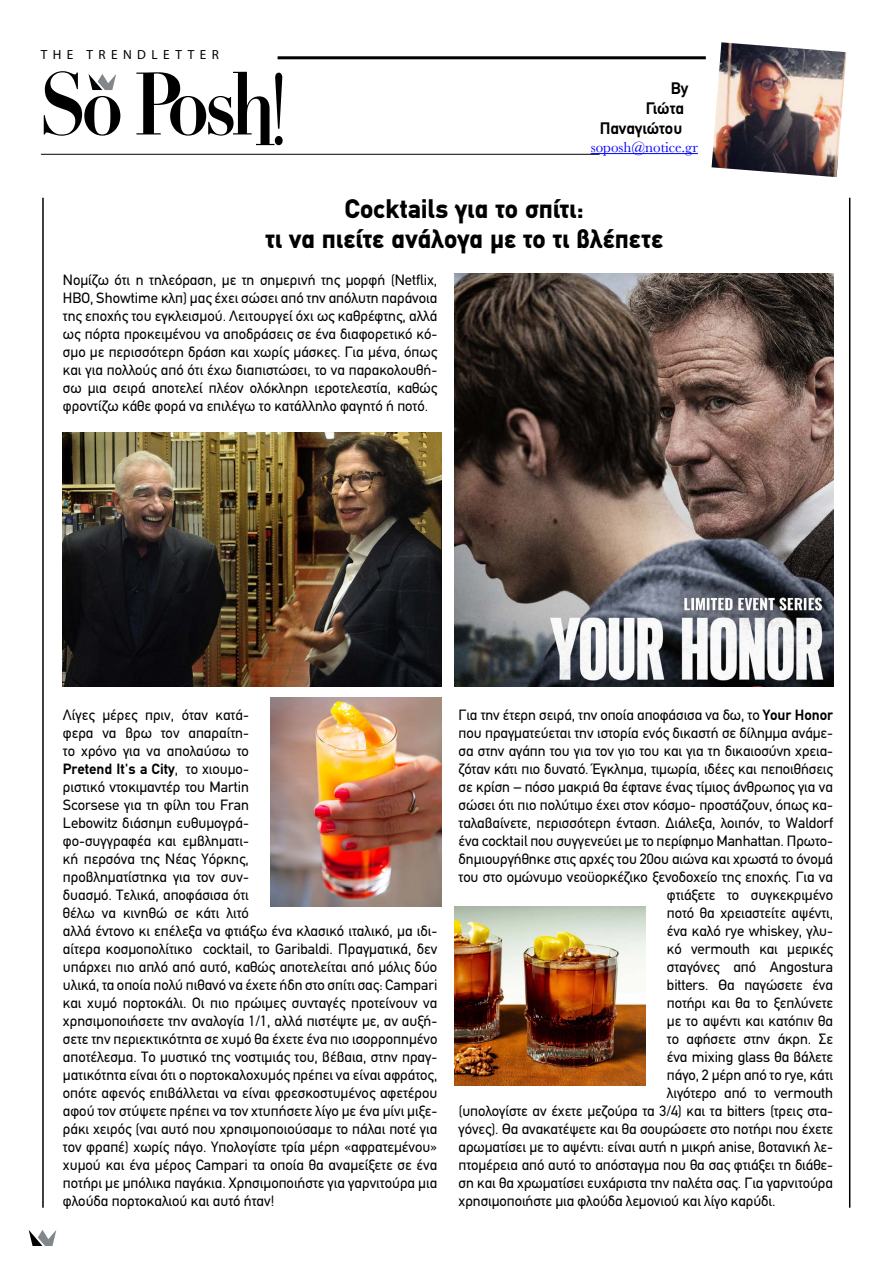
<style>
.page{position:relative;width:893px;height:1263px;background:#fff}
.page>*{position:absolute;margin:0;border:0;box-sizing:border-box;transform-origin:0 0}
.t1{font:900 27px/30px "PF Din Text";letter-spacing:.005em;color:#000;text-align:center}
.t2{font:700 16.8px "PF Din Text";color:#000}
.t3{font:15px/18px "PF Din Text";color:#000;text-align:justify}
.t4{font:15px "Baskerville";color:#00f}
.t5{font:13.2px "Myriad Pro";letter-spacing:.41em;color:#000}
.s1{font-weight:700}
</style>
<div class="page">
<hr style="left:41px;top:154px;width:558px;height:1px;background:#000">
<hr style="left:278px;top:56px;width:428px;height:3px;background:#000">
<svg style="left:44px;top:71px;width:76px;height:65px"></svg>
<svg style="left:136px;top:72px;width:147px;height:73px"></svg>
<img style="left:712px;top:42px;width:134px;height:135px">
<svg style="left:29px;top:1230px;width:27px;height:16px"></svg>
<hr style="left:591px;top:153px;width:107px;height:1px;background:#00f">
<hr style="left:42px;top:198px;width:2px;height:1010px;background:#000">
<hr style="left:849px;top:198px;width:1px;height:1010px;background:#000">
<img style="left:63px;top:432px;width:379px;height:254px">
<img style="left:454px;top:274px;width:379px;height:412px">
<img style="left:270px;top:697px;width:172px;height:209px">
<img style="left:454px;top:906px;width:192px;height:179px">
<p class="t5" style="left:41px;top:47px;width:179px">THE TRENDLETTER</p>
<p class="t2" style="left:671px;top:78px;width:19px">By</p>
<p class="t2" style="left:646px;top:98px;width:40px">Γιώτα</p>
<p class="t2" style="left:600px;top:118px;width:84px">Παναγιώτου</p>
<p class="t4" style="left:591px;top:138px;width:109px">soposh@notice.gr</p>
<h1 class="t1" style="left:265px;top:193px;width:399px">Cocktails για το σπίτι:<br>τι να πιείτε ανάλογα με το τι βλέπετε</h1>
<p class="t3" style="left:63px;top:271px;width:376px">Νομίζω ότι η τηλεόραση, με τη σημερινή της μορφή (Netflix, HBO, Showtime κλπ) μας έχει σώσει από την απόλυτη παράνοια της εποχής του εγκλεισμού. Λειτουργεί όχι ως καθρέφτης, αλλά ως πόρτα προκειμένου να αποδράσεις σε ένα διαφορετικό κό&shy;σμο με περισσότερη δράση και χωρίς μάσκες. Για μένα, όπως και για πολλούς από ότι έχω διαπιστώσει, το να παρακολουθή&shy;σω μια σειρά αποτελεί πλέον ολόκληρη ιεροτελεστία, καθώς φροντίζω κάθε φορά να επιλέγω το κατάλληλο φαγητό ή ποτό.</p>
<p class="t3" style="left:63px;top:706px;width:376px;text-align:left">Λίγες μέρες πριν, όταν κατά-<br>φερα να βρω τον απαραίτη-<br>το χρόνο για να απολαύσω το<br><span class="s1">Pretend It's a City</span>, το χιουμο-<br>ριστικό ντοκιμαντέρ του Martin<br>Scorsese για τη φίλη του Fran<br>Lebowitz διάσημη ευθυμογρά-<br>φο-συγγραφέα και εμβληματι-<br>κή περσόνα της Νέας Υόρκης,<br>προβληματίστηκα για τον συν-<br>δυασμό. Τελικά, αποφάσισα ότι<br>θέλω να κινηθώ σε κάτι λιτό<br>αλλά έντονο κι επέλεξα να φτιάξω ένα κλασικό ιταλικό, μα ιδι&shy;αίτερα κοσμοπολίτικο cocktail, το Garibaldi. Πραγματικά, δεν υπάρχει πιο απλό από αυτό, καθώς αποτελείται από μόλις δύο υλικά, τα οποία πολύ πιθανό να έχετε ήδη στο σπίτι σας: Campari και χυμό πορτοκάλι. Οι πιο πρώιμες συνταγές προτείνουν να χρησιμοποιήσετε την αναλογία 1/1, αλλά πιστέψτε με, αν αυξή&shy;σετε την περιεκτικότητα σε χυμό θα έχετε ένα πιο ισορροπημένο αποτέλεσμα. Το μυστικό της νοστιμιάς του, βέβαια, στην πραγ&shy;ματικότητα είναι ότι ο πορτοκαλοχυμός πρέπει να είναι αφράτος, οπότε αφενός επιβάλλεται να είναι φρεσκοστυμένος αφετέρου αφού τον στύψετε πρέπει να τον χτυπήσετε λίγο με ένα μίνι μιξε&shy;ράκι χειρός (ναι αυτό που χρησιμοποιούσαμε το πάλαι ποτέ για τον φραπέ) χωρίς πάγο. Υπολογίστε τρία μέρη «αφρατεμένου» χυμού και ένα μέρος Campari τα οποία θα αναμείξετε σε ένα ποτήρι με μπόλικα παγάκια. Χρησιμοποιήστε για γαρνιτούρα μια φλούδα πορτοκαλιού και αυτό ήταν!</p>
<p class="t3" style="left:459px;top:706px;width:376px">Για την έτερη σειρά, την οποία αποφάσισα να δω, το <span class="s1">Your Honor</span></p>
<p class="t3" style="left:459px;top:724px;width:376px">που πραγματεύεται την ιστορία ενός δικαστή σε δίλημμα ανάμε-</p>
<p class="t3" style="left:459px;top:742px;width:376px">σα στην αγάπη του για τον γιο του και για τη δικαιοσύνη χρεια-</p>
<p class="t3" style="left:459px;top:760px;width:376px">ζόταν κάτι πιο δυνατό. Έγκλημα, τιμωρία, ιδέες και πεποιθήσεις</p>
<p class="t3" style="left:459px;top:778px;width:376px">σε κρίση – πόσο μακριά θα έφτανε ένας τίμιος άνθρωπος για να</p>
<p class="t3" style="left:459px;top:796px;width:376px">σώσει ότι πιο πολύτιμο έχει στον κόσμο- προστάζουν, όπως κα-</p>
<p class="t3" style="left:459px;top:814px;width:376px">ταλαβαίνετε, περισσότερη ένταση. Διάλεξα, λοιπόν, το Waldorf</p>
<p class="t3" style="left:459px;top:832px;width:376px">ένα cocktail που συγγενεύει με το περίφημο Manhattan. Πρωτο-</p>
<p class="t3" style="left:459px;top:850px;width:376px">δημιουργήθηκε στις αρχές του 20ου αιώνα και χρωστά το όνομά</p>
<p class="t3" style="left:459px;top:868px;width:376px">του στο ομώνυμο νεοϋορκέζικο ξενοδοχείο της εποχής. Για να</p>
<p class="t3" style="left:667px;top:886px;width:168px">φτιάξετε το συγκεκριμένο</p>
<p class="t3" style="left:667px;top:904px;width:168px">ποτό θα χρειαστείτε αψέντι,</p>
<p class="t3" style="left:667px;top:922px;width:168px">ένα καλό rye whiskey, γλυ-</p>
<p class="t3" style="left:667px;top:940px;width:168px">κό vermouth και μερικές</p>
<p class="t3" style="left:667px;top:958px;width:168px">σταγόνες από Angostura</p>
<p class="t3" style="left:667px;top:976px;width:168px">bitters. Θα παγώσετε ένα</p>
<p class="t3" style="left:667px;top:994px;width:168px">ποτήρι και θα το ξεπλύνετε</p>
<p class="t3" style="left:667px;top:1012px;width:168px">με το αψέντι και κατόπιν θα</p>
<p class="t3" style="left:667px;top:1030px;width:168px">το αφήσετε στην άκρη. Σε</p>
<p class="t3" style="left:667px;top:1048px;width:168px">ένα mixing glass θα βάλετε</p>
<p class="t3" style="left:667px;top:1066px;width:168px">πάγο, 2 μέρη από το rye, κάτι</p>
<p class="t3" style="left:667px;top:1084px;width:168px">λιγότερο από το vermouth</p>
<p class="t3" style="left:459px;top:1102px;width:376px">(υπολογίστε αν έχετε μεζούρα τα 3/4) και τα bitters (τρεις στα-</p>
<p class="t3" style="left:459px;top:1120px;width:376px">γόνες). Θα ανακατέψετε και θα σουρώσετε στο ποτήρι που έχετε</p>
<p class="t3" style="left:459px;top:1138px;width:376px">αρωματίσει με το αψέντι: είναι αυτή η μικρή anise, βοτανική λε-</p>
<p class="t3" style="left:459px;top:1156px;width:376px">πτομέρεια από αυτό το απόσταγμα που θα σας φτιάξει τη διάθε-</p>
<p class="t3" style="left:459px;top:1174px;width:376px">ση και θα χρωματίσει ευχάριστα την παλέτα σας. Για γαρνιτούρα</p>
<p class="t3" style="left:459px;top:1192px;width:318px">χρησιμοποιήστε μια φλούδα λεμονιού και λίγο καρύδι.</p>
</div>
